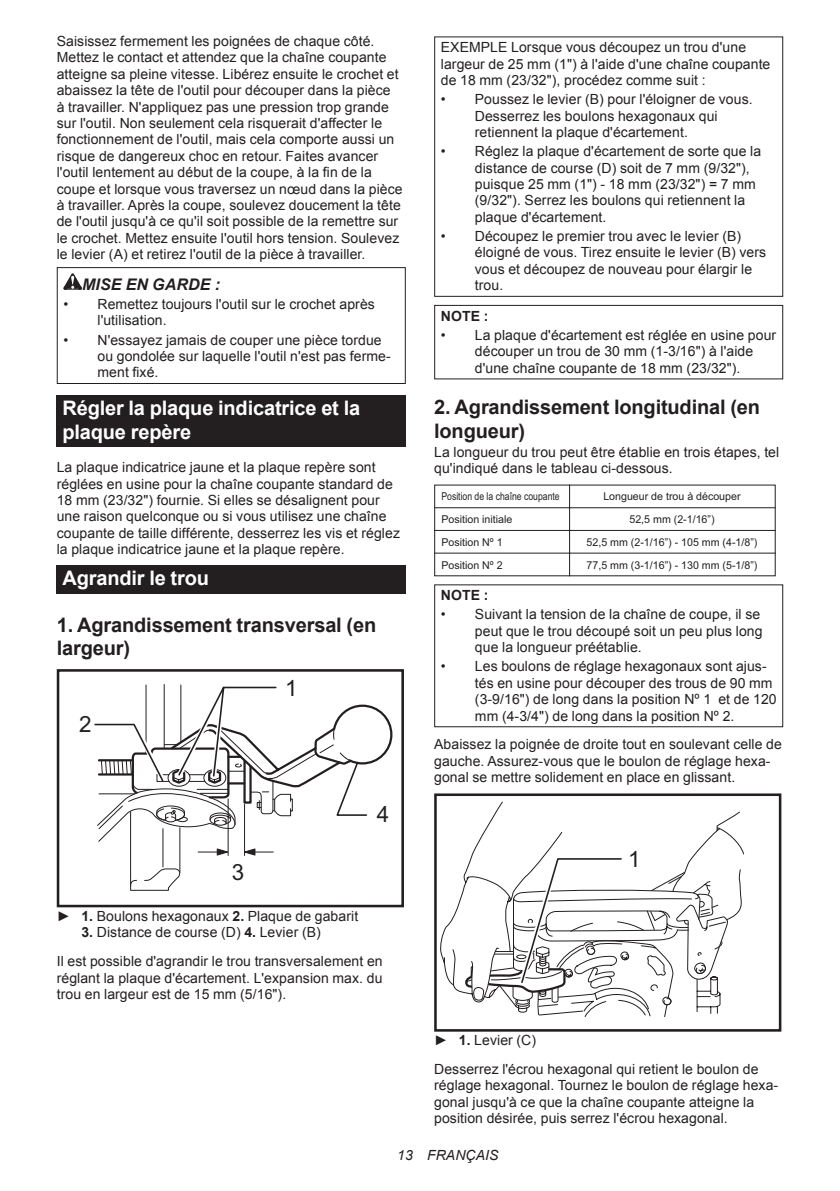
<style>
.page{position:relative;width:840px;height:1191px;background:#fff}
.page>*{position:absolute;margin:0;border:0;box-sizing:border-box;transform-origin:0 0}
.t1{font:22.4px "Arial";color:#231f20}
.t2{font:700 20px/23.4px "Arial";letter-spacing:-.01em;color:#231f20}
.t3{font:700 20px/23.4px "Arial";letter-spacing:-.01em;color:#fff}
.t4{font:italic 700 16px "Arial";letter-spacing:.005em;color:#231f20}
.t5{font:14px/16.4px "Arial";letter-spacing:.005em;color:#231f20}
.t6{font:italic 14px "Arial";letter-spacing:.005em;color:#231f20}
.t7{font:700 14px "Arial";letter-spacing:.005em;color:#231f20}
.t8{font:10.8px "Arial";color:#231f20}
.t9{font:10.8px "Arial";color:#231f20;scale:.8 1}
.s1{font-weight:700}
</style>
<div class="page">
<svg style="left:63px;top:273px;width:19px;height:17px"></svg>
<div style="left:57px;top:267px;width:348px;height:117px;border:1px solid #231f20"></div>
<div style="left:57px;top:395px;width:348px;height:52px;background:#231f20"></div>
<div style="left:57px;top:565px;width:348px;height:29px;background:#231f20"></div>
<svg style="left:94px;top:684px;width:299px;height:207px"></svg>
<div style="left:57px;top:669px;width:347px;height:238px;border:3px solid #231f20"></div>
<div style="left:434px;top:36px;width:348px;height:261px;border:1px solid #231f20"></div>
<div style="left:434px;top:305px;width:348px;height:74px;border:1px solid #231f20"></div>
<hr style="left:434px;top:507px;width:340px;height:1px;background:#231f20">
<hr style="left:434px;top:530px;width:340px;height:1px;background:#231f20">
<hr style="left:434px;top:553px;width:340px;height:1px;background:#231f20">
<hr style="left:569px;top:485px;width:1px;height:91px;background:#231f20">
<div style="left:434px;top:584px;width:348px;height:143px;border:1px solid #231f20"></div>
<svg style="left:440px;top:801px;width:304px;height:192px"></svg>
<svg style="left:464px;top:853px;width:264px;height:164px"></svg>
<div style="left:434px;top:793px;width:347px;height:238px;border:3px solid #231f20"></div>
<p class="t5" style="left:57px;top:33px;width:347px">Saisissez fermement les poignées de chaque côté.<br>Mettez le contact et attendez que la chaîne coupante atteigne sa pleine vitesse. Libérez ensuite le crochet et abaissez la tête de l'outil pour découper dans la pièce<br>à travailler. N'appliquez pas une pression trop grande sur l'outil. Non seulement cela risquerait d'affecter le fonctionnement de l'outil, mais cela comporte aussi un risque de dangereux choc en retour. Faites avancer l'outil lentement au début de la coupe, à la fin de la coupe et lorsque vous traversez un nœud dans la pièce à travailler. Après la coupe, soulevez doucement la tête de l'outil jusqu'à ce qu'il soit possible de la remettre sur le crochet. Mettez ensuite l'outil hors tension. Soulevez le levier (A) et retirez l'outil de la pièce à travailler.</p>
<p class="t4" style="left:82px;top:273px;width:139px">MISE EN GARDE :</p>
<p class="t5" style="left:97px;top:296px;width:279px;text-indent:-34px">• Remettez toujours l'outil sur le crochet après l'utilisation.</p>
<p class="t5" style="left:97px;top:331px;width:294px;text-indent:-34px">• N'essayez jamais de couper une pièce tordue ou gondolée sur laquelle l'outil n'est pas ferme&shy;ment fixé.</p>
<h2 class="t3" style="left:62px;top:397px;width:299px">Régler la plaque indicatrice et la plaque repère</h2>
<p class="t5" style="left:57px;top:459px;width:344px">La plaque indicatrice jaune et la plaque repère sont réglées en usine pour la chaîne coupante standard de 18 mm (23/32") fournie. Si elles se désalignent pour une raison quelconque ou si vous utilisez une chaîne coupante de taille différente, desserrez les vis et réglez la plaque indicatrice jaune et la plaque repère.</p>
<h2 class="t3" style="left:62px;top:567px;width:148px">Agrandir le trou</h2>
<h2 class="t2" style="left:57px;top:613px;width:321px">1. Agrandissement transversal (en largeur)</h2>
<h1 class="t1" style="left:285px;top:673px;width:14px">1</h1>
<h1 class="t1" style="left:79px;top:709px;width:14px">2</h1>
<h1 class="t1" style="left:232px;top:858px;width:14px">3</h1>
<h1 class="t1" style="left:376px;top:799px;width:14px">4</h1>
<p class="t5" style="left:57px;top:908px;width:303px">► <span class="s1">1.</span> Boulons hexagonaux <span class="s1">2.</span> Plaque de gabarit</p>
<p class="t5" style="left:57px;top:918px;width:327px;line-height:28.8px;text-indent:25px"><span class="s1">3.</span> Distance de course (D) <span class="s1">4.</span> Levier (B)<br>Il est possible d'agrandir le trou transversalement en</p>
<p class="t5" style="left:57px;top:969px;width:327px">réglant la plaque d'écartement. L'expansion max. du trou en largeur est de 15 mm (5/16").</p>
<p class="t5" style="left:440px;top:39px;width:331px">EXEMPLE Lorsque vous découpez un trou d'une largeur de 25 mm (1") à l'aide d'une chaîne coupante de 18 mm (23/32"), procédez comme suit :</p>
<p class="t5" style="left:474px;top:91px;width:279px;text-indent:-34px">• Poussez le levier (B) pour l'éloigner de vous.<br>Desserrez les boulons hexagonaux qui retiennent la plaque d'écartement.</p>
<p class="t5" style="left:474px;top:143px;width:288px;text-indent:-34px">• Réglez la plaque d'écartement de sorte que la distance de course (D) soit de 7 mm (9/32"), puisque 25 mm (1") - 18 mm (23/32") = 7 mm (9/32"). Serrez les boulons qui retiennent la plaque d'écartement.</p>
<p class="t5" style="left:474px;top:228px;width:293px;text-indent:-34px">• Découpez le premier trou avec le levier (B) éloigné de vous. Tirez ensuite le levier (B) vers vous et découpez de nouveau pour élargir le trou.</p>
<p class="t7" style="left:440px;top:306px;width:49px">NOTE :</p>
<p class="t5" style="left:474px;top:327px;width:302px;text-indent:-34px">• La plaque d'écartement est réglée en usine pour découper un trou de 30 mm (1-3/16") à l'aide d'une chaîne coupante de 18 mm (23/32").</p>
<h2 class="t2" style="left:434px;top:396px;width:327px">2. Agrandissement longitudinal (en longueur)</h2>
<p class="t5" style="left:434px;top:444px;width:346px">La longueur du trou peut être établie en trois étapes, tel qu'indiqué dans le tableau ci-dessous.</p>
<p class="t9" style="left:441px;top:489px;width:149px">Position de la chaîne coupante</p>
<p class="t8" style="left:603px;top:489px;width:139px">Longueur de trou à découper</p>
<p class="t8" style="left:441px;top:512px;width:72px">Position initiale</p>
<p class="t8" style="left:629px;top:512px;width:87px">52,5 mm (2-1/16”)</p>
<p class="t8" style="left:441px;top:535px;width:63px">Position Nº 1</p>
<p class="t8" style="left:586px;top:535px;width:172px">52,5 mm (2-1/16”) - 105 mm (4-1/8”)</p>
<p class="t8" style="left:441px;top:558px;width:63px">Position Nº 2</p>
<p class="t8" style="left:586px;top:558px;width:172px">77,5 mm (3-1/16”) - 130 mm (5-1/8”)</p>
<p class="t7" style="left:440px;top:586px;width:49px">NOTE :</p>
<p class="t5" style="left:474px;top:606px;width:289px;text-indent:-34px">• Suivant la tension de la chaîne de coupe, il se peut que le trou découpé soit un peu plus long que la longueur préétablie.</p>
<p class="t5" style="left:474px;top:658px;width:303px;text-indent:-34px">• Les boulons de réglage hexagonaux sont ajus&shy;tés en usine pour découper des trous de 90 mm (3-9/16") de long dans la position Nº 1 et de 120 mm (4-3/4") de long dans la position Nº 2.</p>
<p class="t5" style="left:434px;top:736px;width:349px">Abaissez la poignée de droite tout en soulevant celle de gauche. Assurez-vous que le boulon de réglage hexa&shy;gonal se mettre solidement en place en glissant.</p>
<h1 class="t1" style="left:627px;top:844px;width:14px">1</h1>
<p class="t5" style="left:434px;top:1026px;width:325px;line-height:28.8px">► <span class="s1">1.</span> Levier (C)<br>Desserrez l'écrou hexagonal qui retient le boulon de</p>
<p class="t5" style="left:434px;top:1077px;width:345px">réglage hexagonal. Tournez le boulon de réglage hexa&shy;gonal jusqu'à ce que la chaîne coupante atteigne la position désirée, puis serrez l'écrou hexagonal.</p>
<p class="t6" style="left:397px;top:1146px;width:103px">13 FRANÇAIS</p>
</div>
